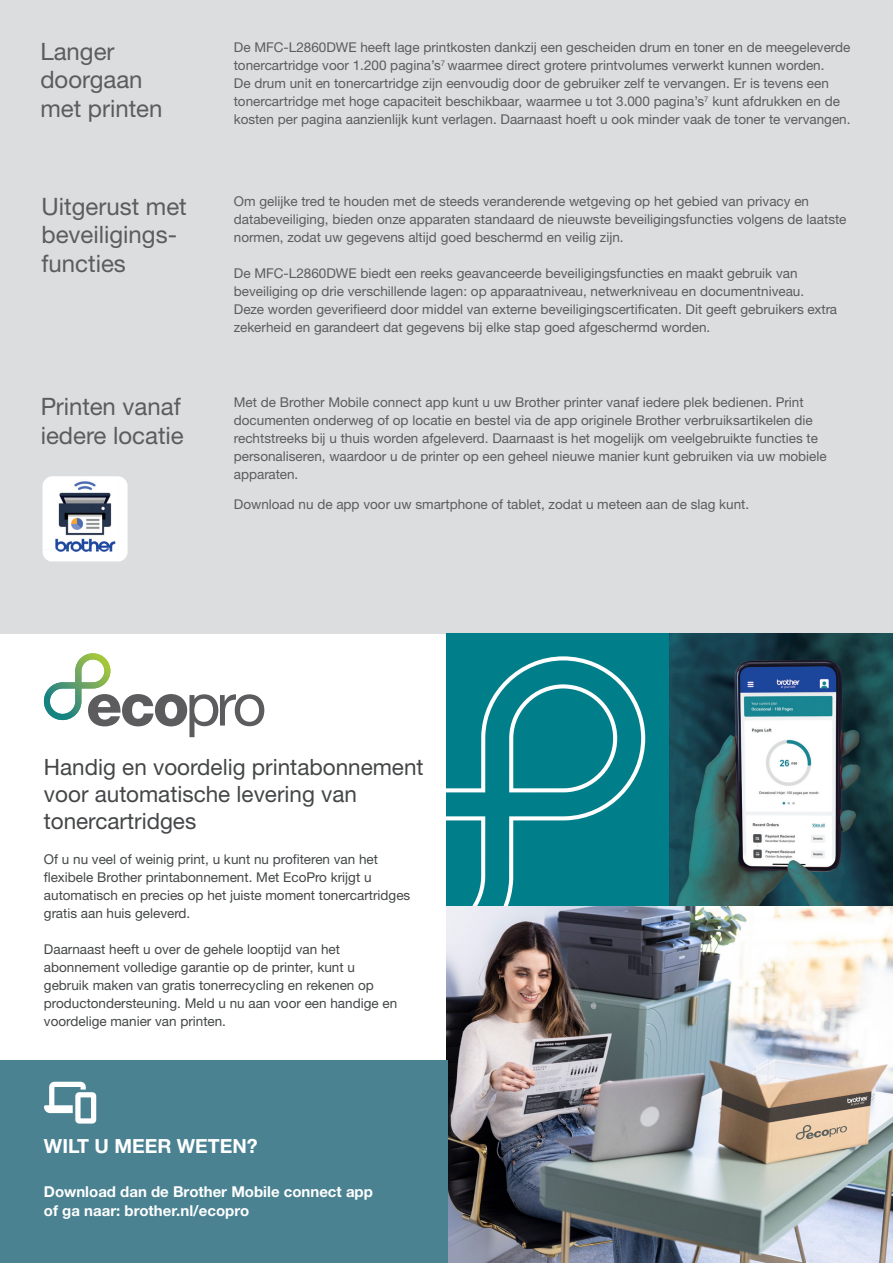
<style>
.page{position:relative;width:893px;height:1263px;background:#fff}
.page>*{position:absolute;margin:0;border:0;box-sizing:border-box;transform-origin:0 0}
.t1{font:24px/28.5px "Helvetica Neue LTW1 G";color:#5c5c5f}
.t2{font:22.5px/27px "Helvetica Neue LTW1 G";color:#444647}
.t3{font:700 19.5px "Helvetica Neue LTW1 G";color:#fff}
.t4{font:700 15px/19.5px "Helvetica Neue LTW1 G";color:#fff}
.Body{font:13.5px/18px "Helvetica Neue LTW1 G";color:#5c5c5f}
.t5{font:13.5px/18px "Helvetica Neue LTW1 G";color:#444647}
</style>
<div class="page">
<div style="left:0;top:0;width:893px;height:634px;background:#dcdddf"></div>
<img style="left:43px;top:476px;width:85px;height:85px">
<img style="left:446px;top:906px;width:447px;height:357px">
<div style="left:446px;top:634px;width:224px;height:272px;background:#007e89"></div>
<svg style="left:446px;top:656px;width:199px;height:250px"></svg>
<img style="left:670px;top:634px;width:223px;height:272px">
<svg style="left:44px;top:653px;width:220px;height:84px"></svg>
<div style="left:0;top:1061px;width:448px;height:202px;background:#4a8291"></div>
<svg style="left:44px;top:1082px;width:52px;height:41px"></svg>
<p class="t1" style="left:40px;top:37px;width:123px">Langer doorgaan met printen</p>
<p class="t1" style="left:41px;top:192px;width:147px">Uitgerust met beveiligings&shy;functies</p>
<p class="t1" style="left:41px;top:392px;width:145px">Printen vanaf iedere locatie</p>
<p class="Body" style="left:234px;top:38px;width:618px">De MFC-L2860DWE heeft lage printkosten dankzij een gescheiden drum en toner en de meegeleverde tonercartridge voor 1.200 pagina’s<sup>7</sup> waarmee direct grotere printvolumes verwerkt kunnen worden.<br>De drum unit en tonercartridge zijn eenvoudig door de gebruiker zelf te vervangen. Er is tevens een tonercartridge met hoge capaciteit beschikbaar, waarmee u tot 3.000 pagina’s<sup>7</sup> kunt afdrukken en de kosten per pagina aanzienlijk kunt verlagen. Daarnaast hoeft u ook minder vaak de toner te vervangen.</p>
<p class="Body" style="left:234px;top:192px;width:614px">Om gelijke tred te houden met de steeds veranderende wetgeving op het gebied van privacy en databeveiliging, bieden onze apparaten standaard de nieuwste beveiligingsfuncties volgens de laatste normen, zodat uw gegevens altijd goed beschermd en veilig zijn.</p>
<p class="Body" style="left:234px;top:264px;width:605px">De MFC-L2860DWE biedt een reeks geavanceerde beveiligingsfuncties en maakt gebruik van beveiliging op drie verschillende lagen: op apparaatniveau, netwerkniveau en documentniveau.<br>Deze worden geverifieerd door middel van externe beveiligingscertificaten. Dit geeft gebruikers extra zekerheid en garandeert dat gegevens bij elke stap goed afgeschermd worden.</p>
<p class="Body" style="left:234px;top:393px;width:594px">Met de Brother Mobile connect app kunt u uw Brother printer vanaf iedere plek bedienen. Print documenten onderweg of op locatie en bestel via de app originele Brother verbruiksartikelen die rechtstreeks bij u thuis worden afgeleverd. Daarnaast is het mogelijk om veelgebruikte functies te personaliseren, waardoor u de printer op een geheel nieuwe manier kunt gebruiken via uw mobiele apparaten.</p>
<p class="Body" style="left:234px;top:495px;width:517px">Download nu de app voor uw smartphone of tablet, zodat u meteen aan de slag kunt.</p>
<p class="t2" style="left:44px;top:753px;width:381px">Handig en voordelig printabonnement voor automatische levering van</p>
<p class="t2" style="left:44px;top:807px;width:154px">tonercartridges</p>
<p class="t5" style="left:44px;top:850px;width:368px">Of u nu veel of weinig print, u kunt nu profiteren van het flexibele Brother printabonnement. Met EcoPro krijgt u automatisch en precies op het juiste moment tonercartridges gratis aan huis geleverd.</p>
<p class="t5" style="left:44px;top:940px;width:355px">Daarnaast heeft u over de gehele looptijd van het abonnement volledige garantie op de printer, kunt u gebruik maken van gratis tonerrecycling en rekenen op productondersteuning. Meld u nu aan voor een handige en voordelige manier van printen.</p>
<p class="t3" style="left:44px;top:1134px;width:215px">WILT U MEER WETEN?</p>
<p class="t4" style="left:44px;top:1181px;width:331px">Download dan de Brother Mobile connect app of ga naar: brother.nl/ecopro</p>
</div>
